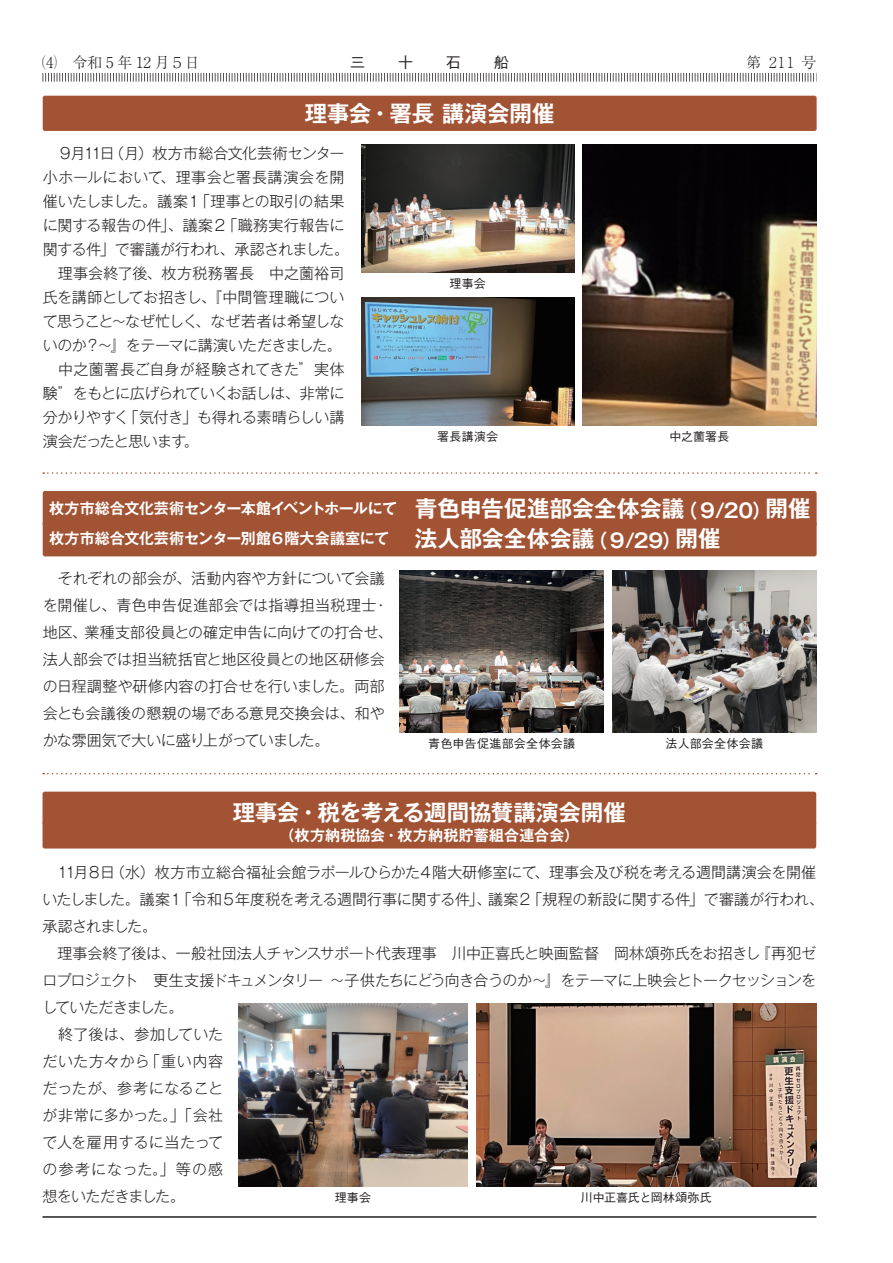
<style>
.page{position:relative;width:893px;height:1263px;background:#fff}
.page>*{position:absolute;margin:0;border:0;box-sizing:border-box;transform-origin:0 0}
.t1{font:700 22.5px "Gothic MB101 Pro De";letter-spacing:-.005em;color:#fff}
.t2{font:300 15px/27px "Gothic MB101 Pro";letter-spacing:-.015em;color:#231f20}
.t3{font:700 15px/30.2px "Gothic MB101 Pro De";letter-spacing:-.005em;color:#fff}
.t4{font:700 15px "Gothic MB101 Pro De";letter-spacing:.015em;color:#fff}
.t5{font:300 15px "Ryumin Pr 6";color:#231f20;scale:.8 1}
.t6{font:300 15px "Ryumin Pr 6";color:#231f20}
.t7{font:500 12px "Gothic BBB Pro";letter-spacing:.015em;color:#231f20}
.t8{font:500 12px "Gothic BBB Pro";letter-spacing:-.005em;color:#231f20}
.s1{font-size:22.5px}
.s2{font-size:19.5px}
</style>
<div class="page">
<svg style="left:43px;top:472px;width:774px;height:2px"></svg>
<svg style="left:43px;top:773px;width:774px;height:1px"></svg>
<img style="left:612px;top:570px;width:204px;height:162px">
<img style="left:476px;top:1003px;width:340px;height:183px">
<img style="left:400px;top:570px;width:204px;height:162px">
<img style="left:361px;top:145px;width:213px;height:127px">
<img style="left:361px;top:298px;width:213px;height:127px">
<img style="left:583px;top:145px;width:233px;height:280px">
<img style="left:238px;top:1003px;width:230px;height:183px">
<div style="left:43px;top:96px;width:774px;height:35px;background:#a15333"></div>
<div style="left:43px;top:792px;width:773px;height:56px;background:#a15333"></div>
<div style="left:43px;top:491px;width:774px;height:65px;background:#a15333"></div>
<svg style="left:43px;top:73px;width:771px;height:9px"></svg>
<hr style="left:43px;top:1216px;width:773px;height:2px;background:#231f20">
<p class="t5" style="left:34px;top:50px;width:209px">（4） 令和 5 年 12 月５日</p>
<p class="t6" style="left:746px;top:51px;width:72px">第２１１号</p>
<h1 class="t1" style="left:305px;top:95px;width:251px">理事会・署長 講演会開催</h1>
<p class="t2" style="left:43px;top:139px;width:308px;line-height:24px">　９月11日（月）枚方市総合文化芸術センター小ホールにおいて、理事会と署長講演会を開催いたしました。議案１「理事との取引の結果に関する報告の件」、議案２「職務実行報告に関する件」で審議が行われ、承認されました。　理事会終了後、枚方税務署長　中之薗裕司氏を講師としてお招きし、『中間管理職について思うこと～なぜ忙しく、なぜ若者は希望しないのか？～』をテーマに講演いただきました。　中之薗署長ご自身が経験されてきた”実体験”をもとに広げられていくお話しは、非常に分かりやすく「気付き」も得れる素晴らしい講演会だったと思います。</p>
<p class="t7" style="left:450px;top:274px;width:38px">理事会</p>
<p class="t7" style="left:437px;top:427px;width:62px">署長講演会</p>
<p class="t7" style="left:669px;top:427px;width:61px">中之薗署長</p>
<p class="t3" style="left:49px;top:492px;width:763px">枚方市総合文化芸術センター本館イベントホールにて <span class="s1">青色申告促進部会全体会議</span><span class="s2">（９/20）</span><span class="s1">開催</span>枚方市総合文化芸術センター別館６階大会議室にて <span class="s1">法人部会全体会議</span><span class="s2">（９/29）</span><span class="s1">開催</span></p>
<p class="t2" style="left:43px;top:563px;width:351px;text-indent:15px">それぞれの部会が、活動内容や方針について会議を開催し、青色申告促進部会では指導担当税理士・地区、業種支部役員との確定申告に向けての打合せ、法人部会では担当統括官と地区役員との地区研修会の日程調整や研修内容の打合せを行いました。両部会とも会議後の懇親の場である意見交換会は、和やかな雰囲気で大いに盛り上がっていました。</p>
<p class="t7" style="left:666px;top:733px;width:99px">法人部会全体会議</p>
<p class="t7" style="left:428px;top:733px;width:148px">青色申告促進部会全体会議</p>
<h1 class="t1" style="left:233px;top:793px;width:395px">理事会・税を考える週間協賛講演会開催</h1>
<p class="t4" style="left:280px;top:823px;width:301px">（枚方納税協会・枚方納税貯蓄組合連合会）</p>
<p class="t2" style="left:43px;top:856px;width:783px">　11月８日（水）枚方市立総合福祉会館ラポールひらかた４階大研修室にて、理事会及び税を考える週間講演会を開催いたしました。議案１「令和５年度税を考える週間行事に関する件」、議案２「規程の新設に関する件」で審議が行われ、承認されました。<br>　理事会終了後は、一般社団法人チャンスサポート代表理事　川中正喜氏と映画監督　岡林頌弥氏をお招きし『再犯ゼロプロジェクト　更生支援ドキュメンタリー ～子供たちにどう向き合うのか～』をテーマに上映会とトークセッションをしていただきました。<br>　終了後は、参加していた<br>だいた方々から「重い内容<br>だったが、参考になること<br>が非常に多かった。」「会社<br>で人を雇用するに当たって<br>の参考になった。」等の感<br>想をいただきました。</p>
<p class="t7" style="left:335px;top:1188px;width:38px">理事会</p>
<p class="t8" style="left:581px;top:1188px;width:132px">川中正喜氏と岡林頌弥氏</p>
</div>
